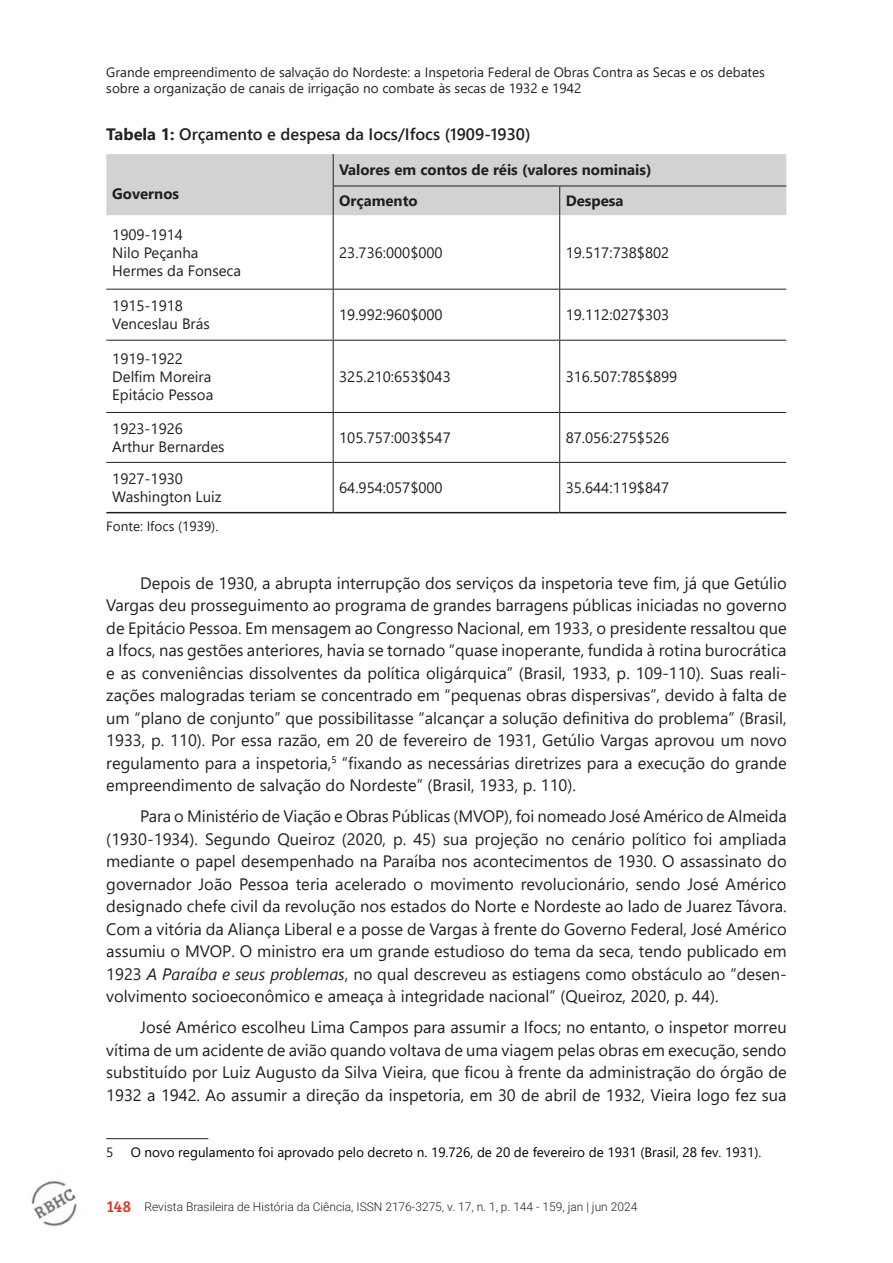
<style>
.page{position:relative;width:893px;height:1263px;background:#fff}
.page>*{position:absolute;margin:0;border:0;box-sizing:border-box;transform-origin:0 0}
._4corpo{font:16.5px/22.5px "Segoe UI";color:#231f20;text-align:justify}
._4corpo-2{font:600 16.5px "Segoe UI";color:#231f20}
.t1{font:16.5px "Bree Serif";color:#de382c}
.t2{font:15px "Segoe UI";color:#231f20}
.t3{font:700 15px "Segoe UI";color:#231f20}
._6titulo_topo_pag{font:13.5px/16.2px "Segoe UI";color:#231f20}
._8notas{font:13.5px "Segoe UI";color:#000}
._12_fonte{font:13.5px "Segoe UI";color:#231f20}
._8notas-2{font:13.5px "Segoe UI";color:#231f20}
.t4{font:300 12px "Roboto";color:#231f20}
.s1{font-weight:700}
.s2{font-style:italic}
</style>
<div class="page">
<img style="left:31px;top:1180px;width:46px;height:47px">
<hr style="left:106px;top:512px;width:227px;height:1px;background:#231f20">
<hr style="left:333px;top:512px;width:227px;height:1px;background:#231f20">
<hr style="left:560px;top:512px;width:226px;height:1px;background:#231f20">
<div style="left:106px;top:154px;width:680px;height:61px;background:#d1d2d4"></div>
<hr style="left:333px;top:215px;width:1px;height:74px;background:#231f20">
<hr style="left:559px;top:215px;width:1px;height:74px;background:#231f20">
<hr style="left:106px;top:289px;width:227px;height:1px;background:#231f20">
<hr style="left:333px;top:289px;width:227px;height:1px;background:#231f20">
<hr style="left:333px;top:290px;width:1px;height:50px;background:#231f20">
<hr style="left:560px;top:289px;width:226px;height:1px;background:#231f20">
<hr style="left:559px;top:290px;width:1px;height:50px;background:#231f20">
<hr style="left:106px;top:340px;width:227px;height:1px;background:#231f20">
<hr style="left:333px;top:340px;width:227px;height:1px;background:#231f20">
<hr style="left:333px;top:341px;width:1px;height:71px;background:#231f20">
<hr style="left:560px;top:340px;width:226px;height:1px;background:#231f20">
<hr style="left:559px;top:341px;width:1px;height:71px;background:#231f20">
<hr style="left:106px;top:412px;width:227px;height:1px;background:#231f20">
<hr style="left:333px;top:412px;width:227px;height:1px;background:#231f20">
<hr style="left:333px;top:413px;width:1px;height:49px;background:#231f20">
<hr style="left:560px;top:412px;width:226px;height:1px;background:#231f20">
<hr style="left:559px;top:413px;width:1px;height:49px;background:#231f20">
<hr style="left:106px;top:462px;width:227px;height:1px;background:#231f20">
<hr style="left:333px;top:462px;width:227px;height:1px;background:#231f20">
<hr style="left:333px;top:463px;width:1px;height:49px;background:#231f20">
<hr style="left:560px;top:462px;width:226px;height:1px;background:#231f20">
<hr style="left:559px;top:463px;width:1px;height:49px;background:#231f20">
<hr style="left:106px;top:1138px;width:102px;height:1px;background:#231f20">
<p class="_6titulo_topo_pag" style="left:106px;top:63px;width:660px">Grande empreendimento de salvação do Nordeste: a Inspetoria Federal de Obras Contra as Secas e os debates sobre a organização de canais de irrigação no combate às secas de 1932 e 1942</p>
<p class="_4corpo-2" style="left:106px;top:118px;width:426px"><span class="s1">Tabela 1:</span> Orçamento e despesa da Iocs/Ifocs (1909-1930)</p>
<p class="t3" style="left:112px;top:180px;width:68px">Governos</p>
<p class="t2" style="left:112px;top:220px;width:72px">1909-1914</p>
<p class="t2" style="left:112px;top:238px;width:88px">Nilo Peçanha</p>
<p class="t2" style="left:112px;top:256px;width:130px">Hermes da Fonseca</p>
<p class="t2" style="left:112px;top:292px;width:72px">1915-1918</p>
<p class="t2" style="left:112px;top:310px;width:99px">Venceslau Brás</p>
<p class="t2" style="left:112px;top:344px;width:72px">1919-1922</p>
<p class="t2" style="left:112px;top:362px;width:101px">Delfim Moreira</p>
<p class="t2" style="left:112px;top:380px;width:103px">Epitácio Pessoa</p>
<p class="t2" style="left:112px;top:414px;width:72px">1923-1926</p>
<p class="t2" style="left:112px;top:432px;width:114px">Arthur Bernardes</p>
<p class="t2" style="left:112px;top:464px;width:72px">1927-1930</p>
<p class="t2" style="left:112px;top:482px;width:111px">Washington Luiz</p>
<p class="_12_fonte" style="left:106px;top:514px;width:113px">Fonte: Ifocs (1939).</p>
<p class="t3" style="left:339px;top:156px;width:314px">Valores em contos de réis (valores nominais)</p>
<p class="t3" style="left:339px;top:187px;width:80px">Orçamento</p>
<p class="t3" style="left:566px;top:187px;width:59px">Despesa</p>
<p class="t2" style="left:339px;top:238px;width:105px">23.736:000$000</p>
<p class="t2" style="left:566px;top:238px;width:105px">19.517:738$802</p>
<p class="t2" style="left:339px;top:301px;width:105px">19.992:960$000</p>
<p class="t2" style="left:566px;top:301px;width:105px">19.112:027$303</p>
<p class="t2" style="left:339px;top:362px;width:113px">325.210:653$043</p>
<p class="t2" style="left:566px;top:362px;width:113px">316.507:785$899</p>
<p class="t2" style="left:339px;top:423px;width:113px">105.757:003$547</p>
<p class="t2" style="left:566px;top:423px;width:105px">87.056:275$526</p>
<p class="t2" style="left:339px;top:473px;width:105px">64.954:057$000</p>
<p class="t2" style="left:566px;top:473px;width:105px">35.644:119$847</p>
<p class="_4corpo" style="left:106px;top:570px;width:682px;text-indent:34px">Depois de 1930, a abrupta interrupção dos serviços da inspetoria teve fim, já que Getúlio Vargas deu prosseguimento ao programa de grandes barragens públicas iniciadas no governo de Epitácio Pessoa. Em mensagem ao Congresso Nacional, em 1933, o presidente ressaltou que a Ifocs, nas gestões anteriores, havia se tornado “quase inoperante, fundida à rotina burocrática e as conveniências dissolventes da política oligárquica” (Brasil, 1933, p. 109-110). Suas reali&shy;zações malogradas teriam se concentrado em “pequenas obras dispersivas”, devido à falta de um “plano de conjunto” que possibilitasse “alcançar a solução definitiva do problema” (Brasil, 1933, p. 110). Por essa razão, em 20 de fevereiro de 1931, Getúlio Vargas aprovou um novo regulamento para a inspetoria,<sup>5</sup> “fixando as necessárias diretrizes para a execução do grande empreendimento de salvação do Nordeste” (Brasil, 1933, p. 110).</p>
<p class="_4corpo" style="left:106px;top:804px;width:682px;text-indent:34px">Para o Ministério de Viação e Obras Públicas (MVOP), foi nomeado José Américo de Almeida (1930-1934). Segundo Queiroz (2020, p. 45) sua projeção no cenário político foi ampliada mediante o papel desempenhado na Paraíba nos acontecimentos de 1930. O assassinato do governador João Pessoa teria acelerado o movimento revolucionário, sendo José Américo designado chefe civil da revolução nos estados do Norte e Nordeste ao lado de Juarez Távora.<br>Com a vitória da Aliança Liberal e a posse de Vargas à frente do Governo Federal, José Américo assumiu o MVOP. O ministro era um grande estudioso do tema da seca, tendo publicado em 1923 <span class="s2">A Paraíba e seus problemas</span>, no qual descreveu as estiagens como obstáculo ao “desen&shy;volvimento socioeconômico e ameaça à integridade nacional” (Queiroz, 2020, p. 44).</p>
<p class="_4corpo" style="left:106px;top:1015px;width:682px;text-indent:34px">José Américo escolheu Lima Campos para assumir a Ifocs; no entanto, o inspetor morreu vítima de um acidente de avião quando voltava de uma viagem pelas obras em execução, sendo substituído por Luiz Augusto da Silva Vieira, que ficou à frente da administração do órgão de 1932 a 1942. Ao assumir a direção da inspetoria, em 30 de abril de 1932, Vieira logo fez sua</p>
<p class="_8notas-2" style="left:106px;top:1139px;width:9px">5</p>
<p class="_8notas" style="left:131px;top:1139px;width:632px">O novo regulamento foi aprovado pelo decreto n. 19.726, de 20 de fevereiro de 1931 (Brasil, 28 fev. 1931).</p>
<p class="t1" style="left:107px;top:1194px;width:26px">148</p>
<p class="t4" style="left:145px;top:1198px;width:494px">Revista Brasileira de História da Ciência, ISSN 2176-3275, v. 17, n. 1, p. 144 - 159, jan | jun 2024</p>
</div>
